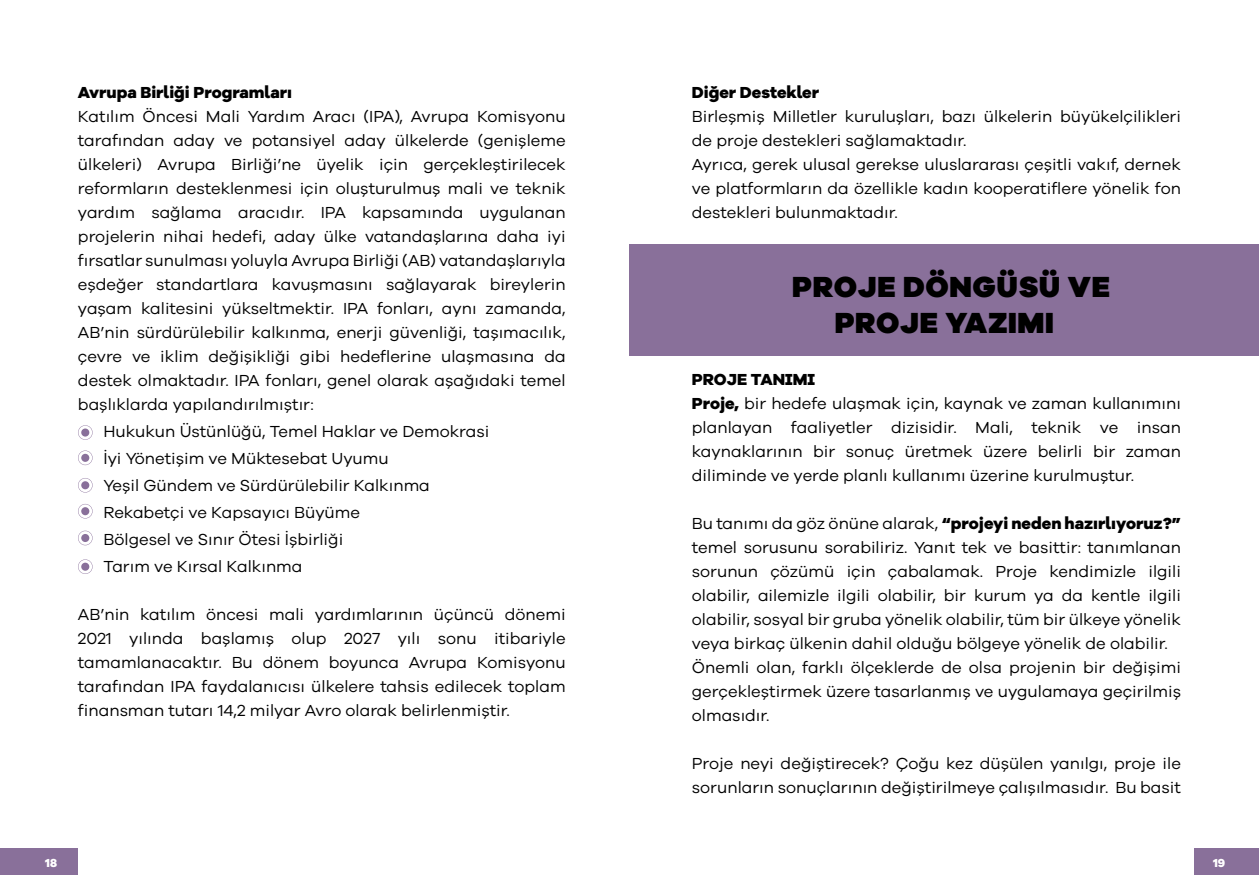
<style>
.page{position:relative;width:1259px;height:893px;background:#fff}
.page>*{position:absolute;margin:0;border:0;box-sizing:border-box;transform-origin:0 0}
.t1{font:900 30px/36px "Galano Grotesque";letter-spacing:.02em;color:#000;text-align:center}
.t2{font:16.5px/24px "Galano Grotesque";color:#000}
.t3{font:800 16.5px "Galano Grotesque Alt";color:#000}
.t4{font:800 12px "Galano Grotesque";color:#fff}
.s1{font-family:"Galano Grotesque Alt";font-weight:800}
.s2{font-family:"Galano Grotesque";font-weight:400}
</style>
<div class="page">
<div style="left:1193px;top:848px;width:66px;height:27px;background:#89709a"></div>
<div style="left:0;top:848px;width:78px;height:27px;background:#89709a"></div>
<svg style="left:78px;top:425px;width:15px;height:15px"></svg>
<svg style="left:78px;top:450px;width:15px;height:15px"></svg>
<svg style="left:78px;top:478px;width:15px;height:15px"></svg>
<svg style="left:78px;top:504px;width:15px;height:14px"></svg>
<svg style="left:78px;top:531px;width:15px;height:14px"></svg>
<svg style="left:78px;top:559px;width:15px;height:15px"></svg>
<div style="left:629px;top:244px;width:630px;height:111px;background:#89709a"></div>
<p class="t3" style="left:78px;top:81px;width:216px">Avrupa Birliği Programları</p>
<p class="t2" style="left:78px;top:104px;width:489px;text-align:justify">Katılım Öncesi Mali Yardım Aracı (IPA), Avrupa Komisyonu tarafından aday ve potansiyel aday ülkelerde (genişleme ülkeleri) Avrupa Birliği’ne üyelik için gerçekleştirilecek reformların desteklenmesi için oluşturulmuş mali ve teknik yardım sağlama aracıdır. IPA kapsamında uygulanan projelerin nihai hedefi, aday ülke vatandaşlarına daha iyi fırsatlar sunulması yoluyla Avrupa Birliği (AB) vatandaşlarıyla eşdeğer standartlara kavuşmasını sağlayarak bireylerin yaşam kalitesini yükseltmektir. IPA fonları, aynı zamanda, AB’nin sürdürülebilir kalkınma, enerji güvenliği, taşımacılık, çevre ve iklim değişikliği gibi hedeflerine ulaşmasına da destek olmaktadır. IPA fonları, genel olarak aşağıdaki temel başlıklarda yapılandırılmıştır:</p>
<p class="t2" style="left:103px;top:417px;width:387px;line-height:27px">Hukukun Üstünlüğü, Temel Haklar ve Demokrasi İyi Yönetişim ve Müktesebat Uyumu<br>Yeşil Gündem ve Sürdürülebilir Kalkınma Rekabetçi ve Kapsayıcı Büyüme<br>Bölgesel ve Sınır Ötesi İşbirliği<br>Tarım ve Kırsal Kalkınma</p>
<p class="t2" style="left:78px;top:602px;width:489px;text-align:justify">AB’nin katılım öncesi mali yardımlarının üçüncü dönemi 2021 yılında başlamış olup 2027 yılı sonu itibariyle tamamlanacaktır. Bu dönem boyunca Avrupa Komisyonu tarafından IPA faydalanıcısı ülkelere tahsis edilecek toplam finansman tutarı 14,2 milyar Avro olarak belirlenmiştir.</p>
<p class="t3" style="left:692px;top:81px;width:129px">Diğer Destekler</p>
<p class="t2" style="left:692px;top:104px;width:490px">Birleşmiş Milletler kuruluşları, bazı ülkelerin büyükelçilikleri de proje destekleri sağlamaktadır.<br>Ayrıca, gerek ulusal gerekse uluslararası çeşitli vakıf, dernek ve platformların da özellikle kadın kooperatiflere yönelik fon destekleri bulunmaktadır.</p>
<h1 class="t1" style="left:792px;top:268px;width:319px">PROJE DÖNGÜSÜ VE<br>PROJE YAZIMI</h1>
<p class="t3" style="left:692px;top:368px;width:125px">PROJE TANIMI</p>
<p class="t2" style="left:692px;top:391px;width:491px;text-align:justify"><span class="s1">Proje,</span> bir hedefe ulaşmak için, kaynak ve zaman kullanımını planlayan faaliyetler dizisidir. Mali, teknik ve insan kaynaklarının bir sonuç üretmek üzere belirli bir zaman diliminde ve yerde planlı kullanımı üzerine kurulmuştur.</p>
<p class="t3" style="left:692px;top:512px;width:490px"><span class="s2">Bu tanımı da göz önüne alarak,</span> “projeyi neden hazırlıyoruz?”</p>
<p class="t2" style="left:692px;top:535px;width:491px">temel sorusunu sorabiliriz. Yanıt tek ve basittir: tanımlanan sorunun çözümü için çabalamak. Proje kendimizle ilgili olabilir, ailemizle ilgili olabilir, bir kurum ya da kentle ilgili olabilir, sosyal bir gruba yönelik olabilir, tüm bir ülkeye yönelik veya birkaç ülkenin dahil olduğu bölgeye yönelik de olabilir.<br>Önemli olan, farklı ölçeklerde de olsa projenin bir değişimi gerçekleştirmek üzere tasarlanmış ve uygulamaya geçirilmiş olmasıdır.</p>
<p class="t2" style="left:692px;top:751px;width:490px">Proje neyi değiştirecek? Çoğu kez düşülen yanılgı, proje ile sorunların sonuçlarının değiştirilmeye çalışılmasıdır. Bu basit</p>
<p class="t4" style="left:45px;top:855px;width:13px">18</p>
<p class="t4" style="left:1213px;top:855px;width:14px">19</p>
</div>
